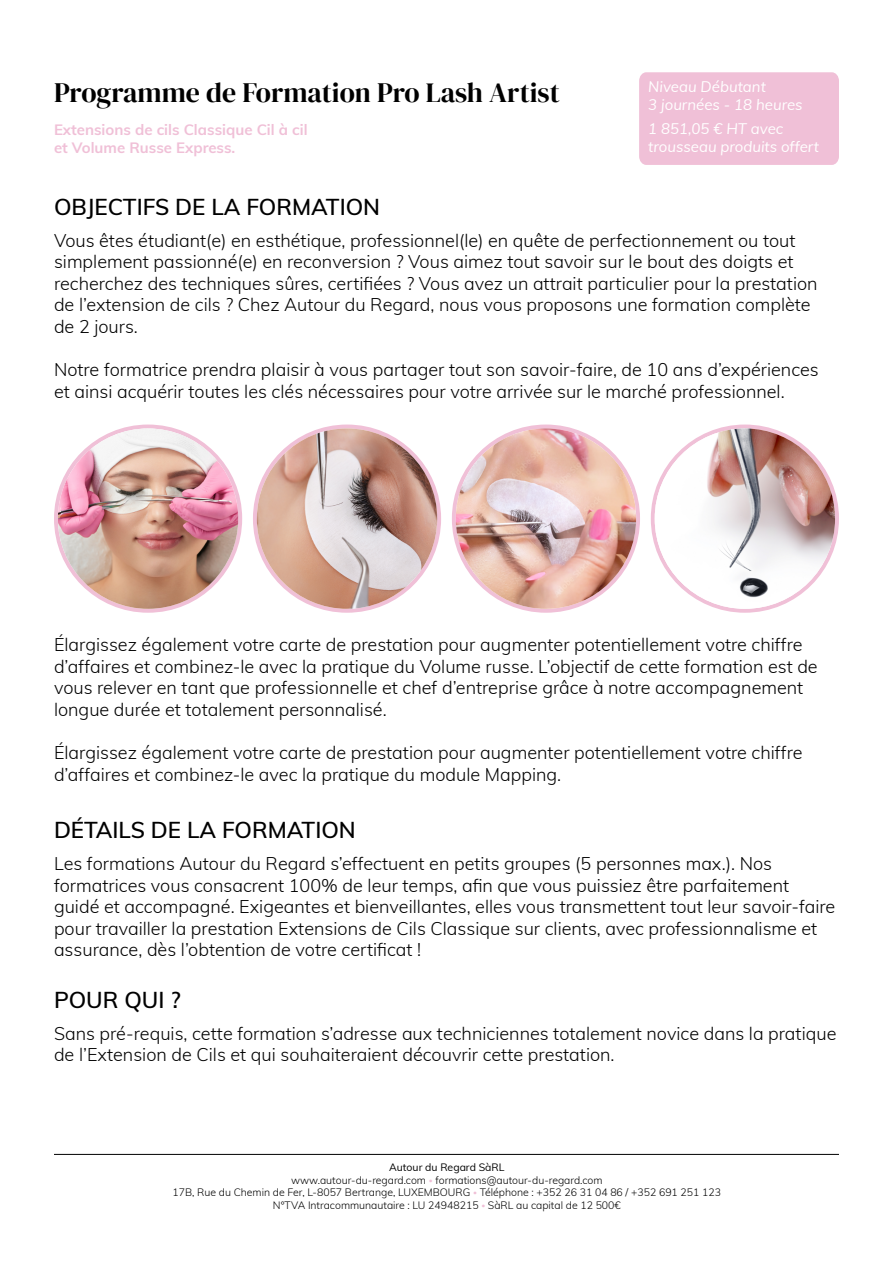
<style>
.page{position:relative;width:893px;height:1263px;background:#fff}
.page>*{position:absolute;margin:0;border:0;box-sizing:border-box;transform-origin:0 0}
.t1{font:27.9px "DM Serif Display";color:#000}
.t2{font:600 22.5px "Muli";color:#000}
.t3{font:300 18px/21.6px "Muli";color:#000}
.t4{font:italic 15px/18px "Muli";color:#fff}
.t5{font:700 15px/18px "Muli";color:#f0c0d7}
.t6{font:300 10.5px/12.6px "Muli";color:#000;text-align:center}
.s1{font-weight:400}
.s2{font-size:7.5px;color:#f0c0d7}
</style>
<div class="page">
<div style="left:639px;top:72px;width:200px;height:93px;background:#f0c0d7"></div>
<hr style="left:54px;top:1154px;width:785px;height:1px;background:#000">
<div style="left:54px;top:424px;width:188px;height:189px;background:#f0c0d7;border-radius:50%"></div>
<img style="left:58px;top:428px;width:180px;height:181px;border-radius:90px">
<div style="left:253px;top:424px;width:188px;height:189px;background:#f0c0d7;border-radius:50%"></div>
<img style="left:257px;top:428px;width:180px;height:181px;border-radius:90px">
<div style="left:452px;top:424px;width:188px;height:189px;background:#f0c0d7;border-radius:50%"></div>
<img style="left:456px;top:428px;width:180px;height:181px;border-radius:90px">
<svg style="left:651px;top:424px;width:188px;height:189px;background:#f0c5da"></svg>
<img style="left:655px;top:428px;width:180px;height:181px;border-radius:90px">
<h1 class="t1" style="left:54px;top:77px;width:507px">Programme de Formation Pro Lash Artist</h1>
<p class="t4" style="left:648px;top:76px;width:156px">Niveau Débutant<br>3 journées - 18 heures</p>
<p class="t4" style="left:648px;top:118px;width:172px">1 851,05 € HT avec trousseau produits offert</p>
<p class="t5" style="left:54px;top:120px;width:255px">Extensions de cils Classique Cil à cil et Volume Russe Express.</p>
<p class="t2" style="left:54px;top:191px;width:328px">OBJECTIFS DE LA FORMATION</p>
<p class="t3" style="left:54px;top:228px;width:765px">Vous êtes étudiant(e) en esthétique, professionnel(le) en quête de perfectionnement ou tout simplement passionné(e) en reconversion ? Vous aimez tout savoir sur le bout des doigts et recherchez des techniques sûres, certifiées ? Vous avez un attrait particulier pour la prestation de l’extension de cils ? Chez Autour du Regard, nous vous proposons une formation complète de 2 jours.</p>
<p class="t3" style="left:54px;top:358px;width:766px">Notre formatrice prendra plaisir à vous partager tout son savoir-faire, de 10 ans d’expériences et ainsi acquérir toutes les clés nécessaires pour votre arrivée sur le marché professionnel.</p>
<p class="t3" style="left:54px;top:633px;width:765px">Élargissez également votre carte de prestation pour augmenter potentiellement votre chiffre d’affaires et combinez-le avec la pratique du Volume russe. L’objectif de cette formation est de vous relever en tant que professionnelle et chef d’entreprise grâce à notre accompagnement longue durée et totalement personnalisé.</p>
<p class="t3" style="left:54px;top:741px;width:750px">Élargissez également votre carte de prestation pour augmenter potentiellement votre chiffre d’affaires et combinez-le avec la pratique du module Mapping.</p>
<p class="t2" style="left:54px;top:813px;width:303px">DÉTAILS DE LA FORMATION</p>
<p class="t3" style="left:54px;top:852px;width:783px">Les formations Autour du Regard s’effectuent en petits groupes (5 personnes max.). Nos formatrices vous consacrent 100% de leur temps, afin que vous puissiez être parfaitement guidé et accompagné. Exigeantes et bienveillantes, elles vous transmettent tout leur savoir-faire pour travailler la prestation Extensions de Cils Classique sur clients, avec professionnalisme et assurance, dès l’obtention de votre certificat !</p>
<p class="t2" style="left:54px;top:983px;width:128px">POUR QUI ?</p>
<p class="t3" style="left:54px;top:1021px;width:784px">Sans pré-requis, cette formation s’adresse aux techniciennes totalement novice dans la pratique de l’Extension de Cils et qui souhaiteraient découvrir cette prestation.</p>
<p class="t6" style="left:173px;top:1160px;width:550px"><span class="s1">Autour du Regard SàRL<br></span>www.autour-du-regard.com <span class="s2">•</span> formations@autour-du-regard.com<br>17B, Rue du Chemin de Fer, L-8057 Bertrange, LUXEMBOURG <span class="s2">•</span> Téléphone : +352 26 31 04 86 / +352 691 251 123<br>N°TVA Intracommunautaire : LU 24948215 <span class="s2">•</span> SàRL au capital de 12 500€</p>
</div>
